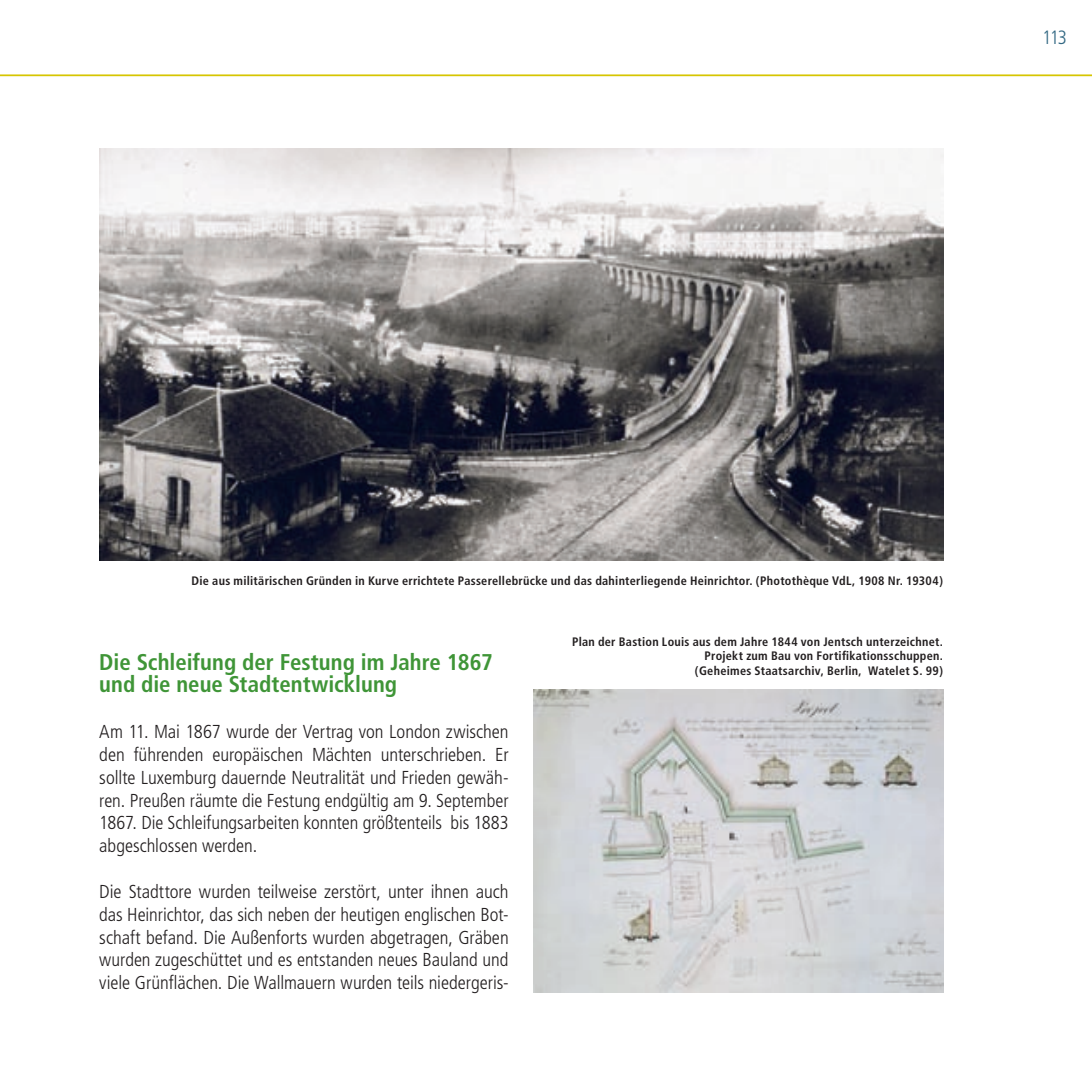
<style>
.page{position:relative;width:1092px;height:1092px;background:#fff}
.page>*{position:absolute;margin:0;border:0;box-sizing:border-box;transform-origin:0 0}
.t1{font:700 condensed 22.75px/22.8px "Frutiger";color:#3f9537}
.t2{font:300 condensed 19.25px "Frutiger";color:#326883}
.t3{font:300 condensed 18.72px/22.8px "Frutiger";color:#231f20;text-align:justify}
.t4{font:700 condensed 12.25px/14.7px "Frutiger";letter-spacing:.02em;color:#231f20;text-align:right}
</style>
<div class="page">
<hr style="left:0;top:74px;width:1091px;height:2px;background:#d6c501">
<img style="left:99px;top:149px;width:844px;height:412px">
<img style="left:533px;top:690px;width:410px;height:302px">
<p class="t2" style="left:1042px;top:27px;width:26px">113</p>
<p class="t4" style="left:191px;top:573px;width:752px">Die aus militärischen Gründen in Kurve errichtete Passerellebrücke und das dahinterliegende Heinrichtor. (Photothèque VdL, 1908 Nr. 19304)</p>
<p class="t1" style="left:99px;top:650px;width:395px">Die Schleifung der Festung im Jahre 1867 und die neue Stadtentwicklung</p>
<p class="t3" style="left:99px;top:720px;width:411px">Am 11. Mai 1867 wurde der Vertrag von London zwischen den führenden europäischen Mächten unterschrieben. Er sollte Luxemburg dauernde Neutralität und Frieden gewäh&shy;ren. Preußen räumte die Festung endgültig am 9. September 1867. Die Schleifungsarbeiten konnten größtenteils bis 1883 abgeschlossen werden.</p>
<p class="t3" style="left:99px;top:880px;width:411px">Die Stadttore wurden teilweise zerstört, unter ihnen auch das Heinrichtor, das sich neben der heutigen englischen Bot&shy;schaft befand. Die Außenforts wurden abgetragen, Gräben wurden zugeschüttet und es entstanden neues Bauland und viele Grünflächen. Die Wallmauern wurden teils niedergeris-</p>
<p class="t4" style="left:572px;top:634px;width:372px">Plan der Bastion Louis aus dem Jahre 1844 von Jentsch unterzeichnet.<br>Projekt zum Bau von Fortifikationsschuppen.<br>(Geheimes Staatsarchiv, Berlin, Watelet S. 99)</p>
</div>
